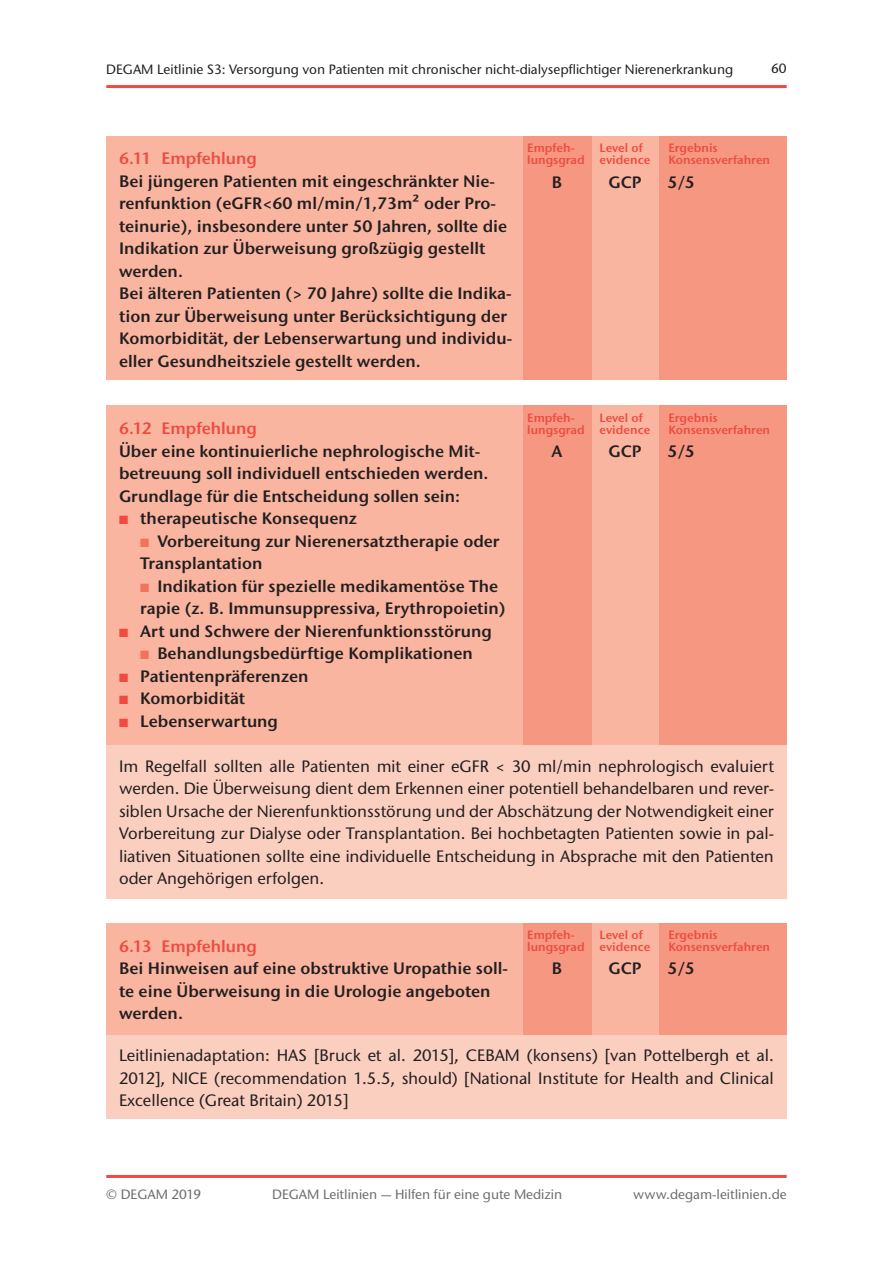
<style>
.page{position:relative;width:893px;height:1263px;background:#fff}
.page>*{position:absolute;margin:0;border:0;box-sizing:border-box;transform-origin:0 0}
.t1{font:600 16.5px/22.5px "Stone Sans ITC Pro";color:#231f20}
.t2{font:500 16.5px/22.5px "Stone Sans ITC Std";color:#231f20;text-align:justify}
.t3{font:600 16.5px "Stone Sans ITC Pro";color:#ef4b40}
.t4{font:500 13.5px "Stone Sans ITC Std";color:#231f20}
.t5{font:500 13.5px "Stone Sans ITC Std";color:#6c6d70}
.t6{font:600 12px/12px "Stone Sans ITC Pro";color:#ef4b40}
.s1{color:#ef4b40}
.s2{color:#f3725d}
</style>
<div class="page">
<div style="left:106px;top:136px;width:681px;height:244px;background:#f9b5a0"></div>
<div style="left:659px;top:136px;width:128px;height:244px;background:#f69782"></div>
<div style="left:523px;top:136px;width:68px;height:244px;background:#f69782"></div>
<div style="left:106px;top:405px;width:681px;height:340px;background:#f9b5a0"></div>
<div style="left:659px;top:405px;width:128px;height:340px;background:#f69782"></div>
<div style="left:523px;top:405px;width:68px;height:340px;background:#f69782"></div>
<div style="left:106px;top:745px;width:681px;height:153px;background:#fbcfbf"></div>
<div style="left:106px;top:923px;width:681px;height:112px;background:#f9b5a0"></div>
<div style="left:659px;top:923px;width:128px;height:112px;background:#f69782"></div>
<div style="left:523px;top:923px;width:68px;height:112px;background:#f69782"></div>
<div style="left:106px;top:1035px;width:681px;height:83px;background:#fbcfbf"></div>
<hr style="left:106px;top:85px;width:681px;height:3px;background:#ef4b40">
<hr style="left:106px;top:1175px;width:681px;height:3px;background:#ef4b40">
<p class="t4" style="left:106px;top:61px;width:628px">DEGAM Leitlinie S3: Versorgung von Patienten mit chronischer nicht-dialysepflichtiger Nierenerkrankung</p>
<p class="t4" style="left:771px;top:60px;width:17px">60</p>
<p class="t3" style="left:119px;top:148px;width:139px">6.11 Empfehlung</p>
<p class="t1" style="left:119px;top:170px;width:395px">Bei jüngeren Patienten mit eingeschränkter Nie&shy;renfunktion (eGFR&lt;60 ml/min/1,73m² oder Pro&shy;teinurie), insbesondere unter 50 Jahren, sollte die Indikation zur Überweisung großzügig gestellt werden.<br>Bei älteren Patienten (&gt; 70 Jahre) sollte die Indika&shy;tion zur Überweisung unter Berücksichtigung der Komorbidität, der Lebenserwartung und individu&shy;eller Gesundheitsziele gestellt werden.</p>
<p class="t6" style="left:527px;top:142px;width:59px">Empfeh&shy;lungsgrad</p>
<p class="t6" style="left:668px;top:142px;width:103px">Ergebnis<br>Konsensverfahren</p>
<p class="t6" style="left:600px;top:142px;width:52px">Level of evidence</p>
<p class="t1" style="left:552px;top:171px;width:12px">B</p>
<p class="t1" style="left:608px;top:171px;width:35px">GCP</p>
<p class="t1" style="left:668px;top:171px;width:29px">5/5</p>
<p class="t6" style="left:527px;top:411px;width:59px">Empfeh&shy;lungsgrad</p>
<p class="t6" style="left:668px;top:411px;width:103px">Ergebnis<br>Konsensverfahren</p>
<p class="t6" style="left:600px;top:411px;width:52px">Level of evidence</p>
<p class="t3" style="left:119px;top:418px;width:139px">6.12 Empfehlung</p>
<p class="t1" style="left:119px;top:440px;width:371px">Über eine kontinuierliche nephrologische Mit&shy;betreuung soll individuell entschieden werden.<br>Grundlage für die Entscheidung sollen sein:</p>
<p class="t1" style="left:119px;top:507px;width:239px"><span class="s1">■</span> therapeutische Konsequenz</p>
<p class="t1" style="left:140px;top:530px;width:361px"><span class="s2">■</span> Vorbereitung zur Nierenersatztherapie oder<br>Transplantation</p>
<p class="t1" style="left:140px;top:575px;width:367px"><span class="s2">■</span> Indikation für spezielle medikamentöse The rapie (z. B. Immunsuppressiva, Erythropoietin)</p>
<p class="t1" style="left:119px;top:620px;width:374px"><span class="s1">■</span> Art und Schwere der Nierenfunktionsstörung</p>
<p class="t1" style="left:140px;top:642px;width:334px"><span class="s2">■</span> Behandlungsbedürftige Komplikationen</p>
<p class="t1" style="left:119px;top:665px;width:191px"><span class="s1">■</span> Patientenpräferenzen</p>
<p class="t1" style="left:119px;top:687px;width:128px"><span class="s1">■</span> Komorbidität</p>
<p class="t1" style="left:119px;top:710px;width:160px"><span class="s1">■</span> Lebenserwartung</p>
<p class="t2" style="left:119px;top:754px;width:656px">Im Regelfall sollten alle Patienten mit einer eGFR &lt; 30 ml/min nephrologisch evaluiert werden. Die Überweisung dient dem Erkennen einer potentiell behandelbaren und rever&shy;siblen Ursache der Nierenfunktionsstörung und der Abschätzung der Notwendigkeit einer Vorbereitung zur Dialyse oder Transplantation. Bei hochbetagten Patienten sowie in pal&shy;liativen Situationen sollte eine individuelle Entscheidung in Absprache mit den Patienten oder Angehörigen erfolgen.</p>
<p class="t1" style="left:552px;top:440px;width:12px">A</p>
<p class="t1" style="left:608px;top:440px;width:35px">GCP</p>
<p class="t1" style="left:668px;top:440px;width:29px">5/5</p>
<p class="t6" style="left:527px;top:929px;width:59px">Empfeh&shy;lungsgrad</p>
<p class="t6" style="left:668px;top:929px;width:103px">Ergebnis<br>Konsensverfahren</p>
<p class="t6" style="left:600px;top:929px;width:52px">Level of evidence</p>
<p class="t3" style="left:119px;top:936px;width:139px">6.13 Empfehlung</p>
<p class="t1" style="left:119px;top:957px;width:390px">Bei Hinweisen auf eine obstruktive Uropathie soll&shy;te eine Überweisung in die Urologie angeboten werden.</p>
<p class="t2" style="left:119px;top:1044px;width:656px">Leitlinienadaptation: HAS [Bruck et al. 2015], CEBAM (konsens) [van Pottelbergh et al.<br>2012], NICE (recommendation 1.5.5, should) [National Institute for Health and Clinical Excellence (Great Britain) 2015]</p>
<p class="t1" style="left:552px;top:957px;width:12px">B</p>
<p class="t1" style="left:608px;top:957px;width:35px">GCP</p>
<p class="t1" style="left:668px;top:957px;width:29px">5/5</p>
<p class="t5" style="left:106px;top:1186px;width:96px">© DEGAM 2019</p>
<p class="t5" style="left:272px;top:1186px;width:292px">DEGAM Leitlinien — Hilfen für eine gute Medizin</p>
<p class="t5" style="left:633px;top:1186px;width:155px">www.degam-leitlinien.de</p>
</div>
